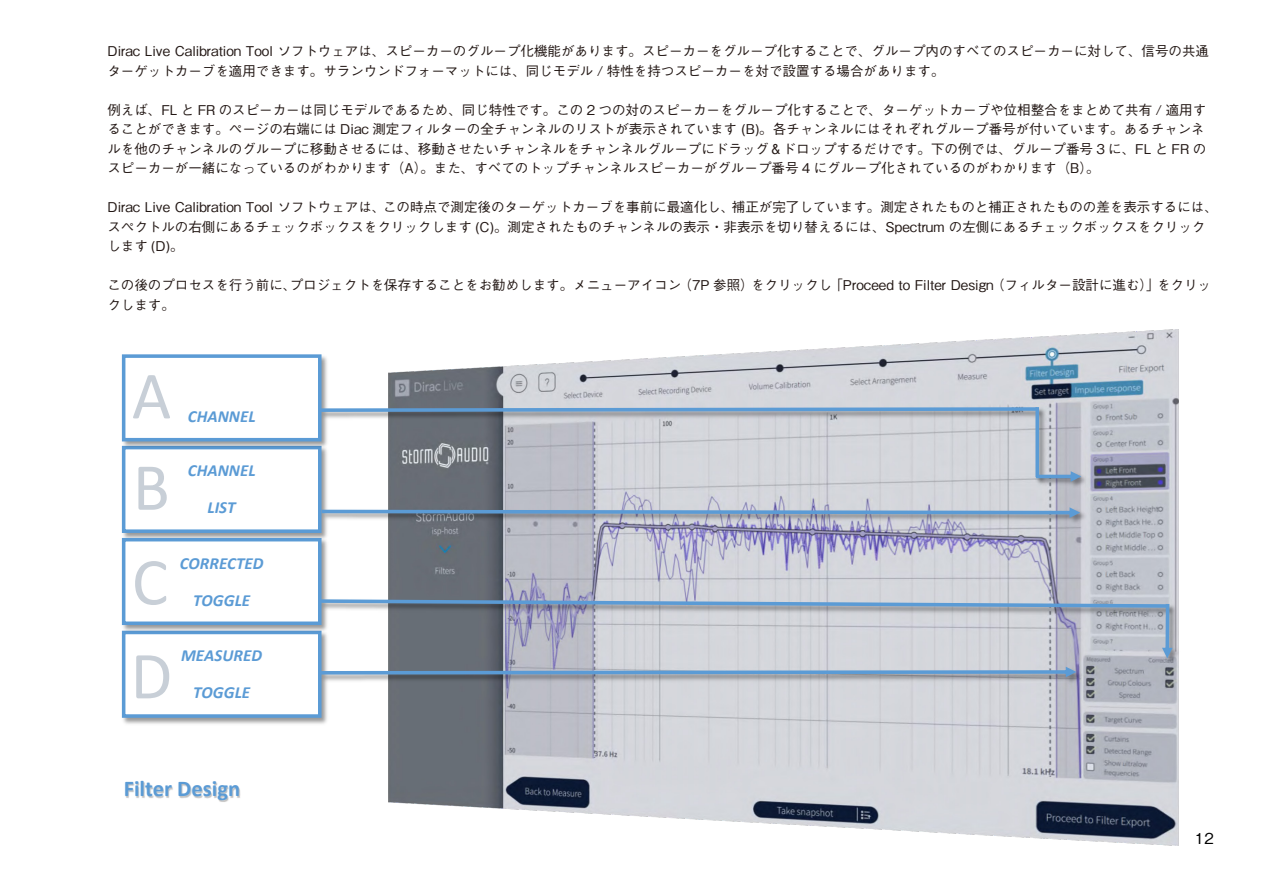
<style>
.page{position:relative;width:1263px;height:893px;background:#fff}
.page>*{position:absolute;margin:0;border:0;box-sizing:border-box;transform-origin:0 0}
.t1{font:67.95px/94.8px "Calibri";color:#c8cfd7}
.t2{font:700 22.5px "Calibri";color:#5b9bd5}
.t3{font:italic 700 16.95px "Calibri";color:#5b9bd5}
.t4{font:500 15px "Gothic BBB Pro";color:#000}
.t5{font:500 13.5px/19.5px "Gothic BBB Pro";color:#231815}
</style>
<div class="page">
<img style="left:388px;top:329px;width:791px;height:517px">
<img style="left:121px;top:634px;width:206px;height:90px">
<div style="left:122px;top:631px;width:199px;height:87px;background:#fff;border:4px solid #5b9bd5"></div>
<img style="left:121px;top:451px;width:206px;height:85px">
<div style="left:122px;top:446px;width:199px;height:87px;background:#fff;border:4px solid #5b9bd5"></div>
<img style="left:121px;top:536px;width:206px;height:98px">
<div style="left:122px;top:538px;width:199px;height:87px;background:#fff;border:4px solid #5b9bd5"></div>
<img style="left:121px;top:354px;width:206px;height:97px">
<div style="left:122px;top:354px;width:199px;height:87px;background:#fff;border:4px solid #5b9bd5"></div>
<img style="left:319px;top:500px;width:781px;height:33px">
<svg style="left:322px;top:507px;width:758px;height:11px;background:#8ea4bc"></svg>
<img style="left:319px;top:414px;width:714px;height:7px">
<svg style="left:317px;top:405px;width:716px;height:9px;background:#8ea8c2"></svg>
<img style="left:1154px;top:602px;width:25px;height:77px">
<svg style="left:317px;top:597px;width:855px;height:61px;background:#b5bbc6"></svg>
<img style="left:319px;top:659px;width:777px;height:33px">
<svg style="left:321px;top:667px;width:755px;height:10px;background:#8ea7bf"></svg>
<img style="left:1033px;top:403px;width:15px;height:84px">
<svg style="left:1035px;top:407px;width:4px;height:57px"></svg>
<img style="left:1034px;top:464px;width:67px;height:33px">
<svg style="left:1036px;top:471px;width:45px;height:11px"></svg>
<img style="left:125px;top:782px;width:116px;height:20px">
<p class="t5" style="left:107px;top:40px;width:1103px">Dirac Live Calibration Tool ソフトウェアは、スピーカーのグループ化機能があります。スピーカーをグループ化することで、グループ内のすべてのスピーカーに対して、信号の共通ターゲットカーブを適用できます。サランウンドフォーマットには、同じモデル / 特性を持つスピーカーを対で設置する場合があります。</p>
<p class="t5" style="left:107px;top:98px;width:1100px;text-align:justify">例えば、FL と FR のスピーカーは同じモデルであるため、同じ特性です。この 2 つの対のスピーカーをグループ化することで、ターゲットカーブや位相整合をまとめて共有 / 適用することができます。ページの右端には Diac 測定フィルターの全チャンネルのリストが表示されています (B)。各チャンネルにはそれぞれグループ番号が付いています。あるチャンネルを他のチャンネルのグループに移動させるには、移動させたいチャンネルをチャンネルグループにドラッグ＆ドロップするだけです。下の例では、グループ番号 3 に、FL と FR のスピーカーが一緒になっているのがわかります（A）。また、すべてのトップチャンネルスピーカーがグループ番号 4 にグループ化されているのがわかります（B）。</p>
<p class="t5" style="left:107px;top:196px;width:1112px">Dirac Live Calibration Tool ソフトウェアは、この時点で測定後のターゲットカーブを事前に最適化し、補正が完了しています。測定されたものと補正されたものの差を表示するには、スペクトルの右側にあるチェックボックスをクリックします (C)。測定されたものチャンネルの表示・非表示を切り替えるには、Spectrum の左側にあるチェックボックスをクリックします (D)。</p>
<p class="t5" style="left:107px;top:274px;width:1105px">この後のプロセスを行う前に、プロジェクトを保存することをお勧めします。メニューアイコン（7P 参照）をクリックし「Proceed to Filter Design（フィルター設計に進む）」をクリックします。</p>
<h1 class="t1" style="left:132px;top:348px;width:41px">A</h1>
<p class="t3" style="left:188px;top:406px;width:69px">CHANNEL</p>
<h1 class="t1" style="left:132px;top:440px;width:39px">B<br>C</h1>
<p class="t3" style="left:188px;top:460px;width:69px">CHANNEL</p>
<p class="t3" style="left:208px;top:497px;width:30px">LIST</p>
<p class="t3" style="left:180px;top:552px;width:85px">CORRECTED</p>
<p class="t3" style="left:193px;top:590px;width:58px">TOGGLE</p>
<h1 class="t1" style="left:131px;top:629px;width:43px">D</h1>
<p class="t3" style="left:181px;top:644px;width:82px">MEASURED</p>
<p class="t3" style="left:193px;top:682px;width:58px">TOGGLE</p>
<h2 class="t2" style="left:124px;top:774px;width:118px">Filter Design</h2>
<p class="t4" style="left:1195px;top:826px;width:20px">12</p>
</div>
